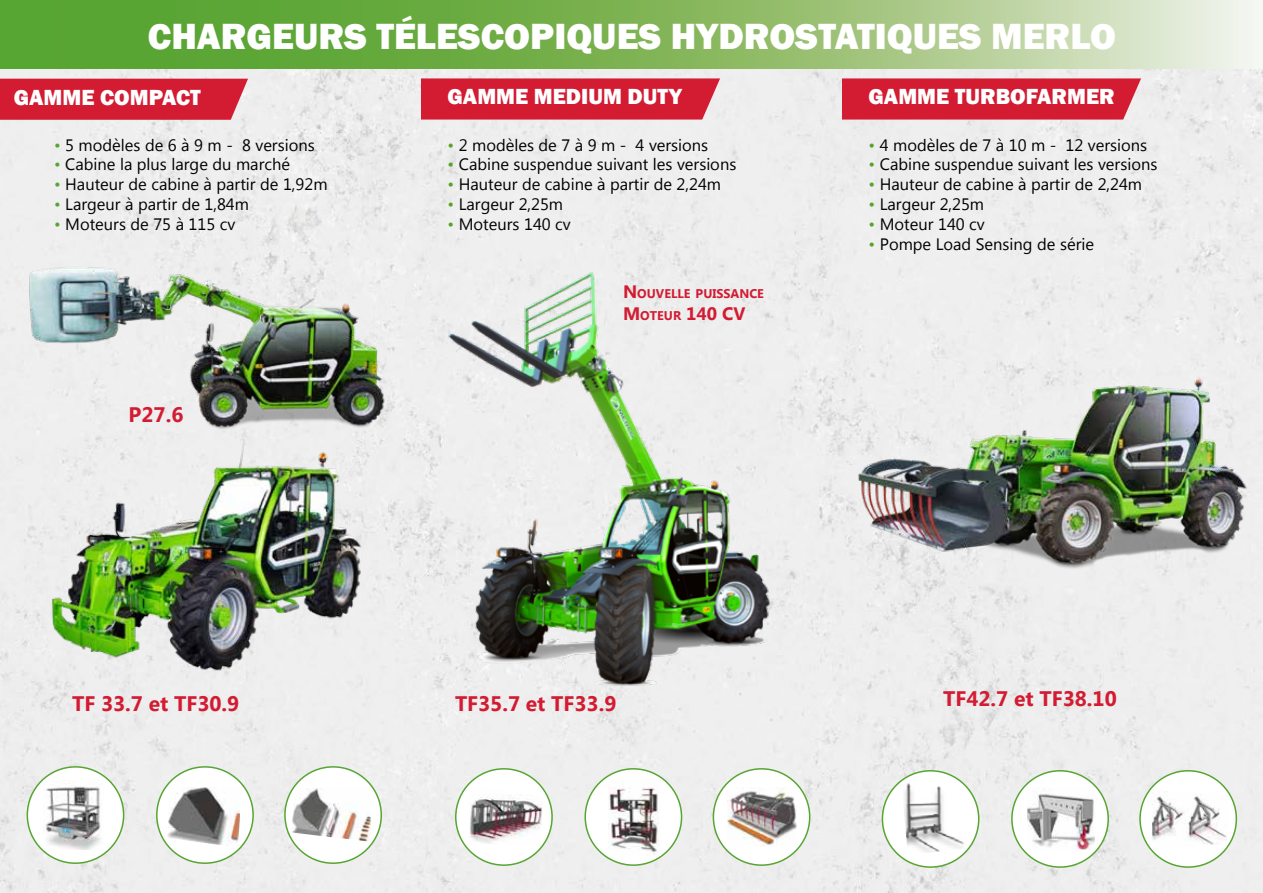
<style>
.page{position:relative;width:1263px;height:893px;background:#fff}
.page>*{position:absolute;margin:0;border:0;box-sizing:border-box;transform-origin:0 0}
.t1{font:800 37.5px "Franklin Gothic";color:#fff}
.t2{font:800 22.5px "Franklin Gothic";color:#fff}
.t3{font:700 21px "Microsoft New Tai Lue";color:#d31b32}
.t4{font:700 18px "Microsoft New Tai Lue";color:#d31b32}
.t5{font:16.5px "Microsoft New Tai Lue";color:#000}
.t6{font:700 12.6px "Microsoft New Tai Lue";color:#d31b32}
.s1{color:#57a532}
.s2{color:#56a424}
.s3{font-size:18px}
.s4{font-size:12.6px}
</style>
<div class="page">
<div style="left:0;top:68px;width:1263px;height:825px;background:#eee"></div>
<div style="left:0;top:79px;width:248px;height:41px;background:#d31b32"></div>
<svg style="left:421px;top:78px;width:299px;height:42px;background:#d4253b"></svg>
<svg style="left:842px;top:78px;width:299px;height:42px;background:#d4253b"></svg>
<img style="left:27px;top:256px;width:363px;height:176px">
<img style="left:27px;top:435px;width:363px;height:242px">
<div style="left:27px;top:767px;width:97px;height:96px;background:#fff;border-radius:50%"></div>
<div style="left:27px;top:766px;width:97px;height:98px;border:2px solid #57a532;border-radius:50%"></div>
<div style="left:456px;top:769px;width:96px;height:96px;background:#fff;border-radius:50%"></div>
<div style="left:455px;top:768px;width:98px;height:98px;border:2px solid #57a532;border-radius:50%"></div>
<div style="left:882px;top:771px;width:97px;height:96px;background:#fff;border-radius:50%"></div>
<div style="left:882px;top:770px;width:97px;height:98px;border:2px solid #57a532;border-radius:50%"></div>
<div style="left:157px;top:767px;width:96px;height:96px;background:#fff;border-radius:50%"></div>
<div style="left:156px;top:766px;width:98px;height:98px;border:2px solid #57a532;border-radius:50%"></div>
<div style="left:585px;top:769px;width:96px;height:96px;background:#fff;border-radius:50%"></div>
<div style="left:584px;top:768px;width:98px;height:98px;border:2px solid #57a532;border-radius:50%"></div>
<div style="left:1012px;top:771px;width:96px;height:96px;background:#fff;border-radius:50%"></div>
<div style="left:1011px;top:770px;width:98px;height:98px;border:2px solid #57a532;border-radius:50%"></div>
<div style="left:285px;top:767px;width:96px;height:96px;background:#fff;border-radius:50%"></div>
<div style="left:284px;top:766px;width:98px;height:98px;border:2px solid #57a532;border-radius:50%"></div>
<div style="left:713px;top:769px;width:97px;height:96px;background:#fff;border-radius:50%"></div>
<div style="left:713px;top:768px;width:97px;height:98px;border:2px solid #57a532;border-radius:50%"></div>
<div style="left:1140px;top:771px;width:96px;height:96px;background:#fff;border-radius:50%"></div>
<div style="left:1139px;top:770px;width:98px;height:98px;border:2px solid #57a532;border-radius:50%"></div>
<img style="left:43px;top:780px;width:58px;height:69px">
<img style="left:167px;top:786px;width:74px;height:61px">
<img style="left:291px;top:787px;width:81px;height:55px">
<svg style="left:0;top:0;width:1263px;height:68px;background:#8bbc6a"></svg>
<img style="left:444px;top:257px;width:340px;height:454px">
<img style="left:830px;top:316px;width:433px;height:294px">
<img style="left:470px;top:786px;width:73px;height:60px">
<img style="left:609px;top:787px;width:50px;height:68px">
<img style="left:728px;top:788px;width:69px;height:59px">
<img style="left:901px;top:782px;width:65px;height:73px">
<img style="left:1027px;top:794px;width:68px;height:56px">
<img style="left:1152px;top:790px;width:75px;height:59px">
<h1 class="t1" style="left:148px;top:12px;width:970px">CHARGEURS TÉLESCOPIQUES HYDROSTATIQUES MERLO</h1>
<h2 class="t2" style="left:14px;top:83px;width:189px">GAMME COMPACT</h2>
<h2 class="t2" style="left:448px;top:82px;width:236px">GAMME MEDIUM DUTY</h2>
<h2 class="t2" style="left:868px;top:82px;width:248px">GAMME TURBOFARMER</h2>
<p class="t5" style="left:54px;top:135px;width:262px"><span class="s1">•</span> 5 modèles de 6 à 9 m - 8 versions</p>
<p class="t5" style="left:54px;top:155px;width:237px"><span class="s1">•</span> Cabine la plus large du marché</p>
<p class="t5" style="left:54px;top:175px;width:275px"><span class="s1">•</span> Hauteur de cabine à partir de 1,92m</p>
<p class="t5" style="left:54px;top:195px;width:197px"><span class="s1">•</span> Largeur à partir de 1,84m</p>
<p class="t5" style="left:54px;top:214px;width:183px"><span class="s1">•</span> Moteurs de 75 à 115 cv</p>
<p class="t5" style="left:448px;top:135px;width:262px"><span class="s2">•</span> 2 modèles de 7 à 9 m - 4 versions</p>
<p class="t5" style="left:448px;top:155px;width:290px"><span class="s2">•</span> Cabine suspendue suivant les versions</p>
<p class="t5" style="left:448px;top:175px;width:275px"><span class="s2">•</span> Hauteur de cabine à partir de 2,24m</p>
<p class="t5" style="left:448px;top:195px;width:117px"><span class="s2">•</span> Largeur 2,25m</p>
<p class="t5" style="left:448px;top:214px;width:125px"><span class="s2">•</span> Moteurs 140 cv</p>
<p class="t5" style="left:868px;top:135px;width:280px"><span class="s2">•</span> 4 modèles de 7 à 10 m - 12 versions</p>
<p class="t5" style="left:868px;top:155px;width:290px"><span class="s2">•</span> Cabine suspendue suivant les versions</p>
<p class="t5" style="left:868px;top:175px;width:275px"><span class="s2">•</span> Hauteur de cabine à partir de 2,24m</p>
<p class="t5" style="left:868px;top:195px;width:117px"><span class="s2">•</span> Largeur 2,25m</p>
<p class="t5" style="left:868px;top:214px;width:118px"><span class="s2">•</span> Moteur 140 cv</p>
<p class="t5" style="left:868px;top:234px;width:227px"><span class="s2">•</span> Pompe Load Sensing de série</p>
<p class="t3" style="left:129px;top:402px;width:56px">P27.6</p>
<p class="t3" style="left:72px;top:692px;width:169px">TF 33.7 et TF30.9</p>
<p class="t6" style="left:623px;top:287px;width:142px"><span class="s3">N</span>OUVELLE PUISSANCE</p>
<p class="t4" style="left:623px;top:303px;width:112px">M<span class="s4">OTEUR</span> 140 CV</p>
<p class="t3" style="left:455px;top:692px;width:163px">TF35.7 et TF33.9</p>
<p class="t3" style="left:943px;top:687px;width:175px">TF42.7 et TF38.10</p>
</div>
